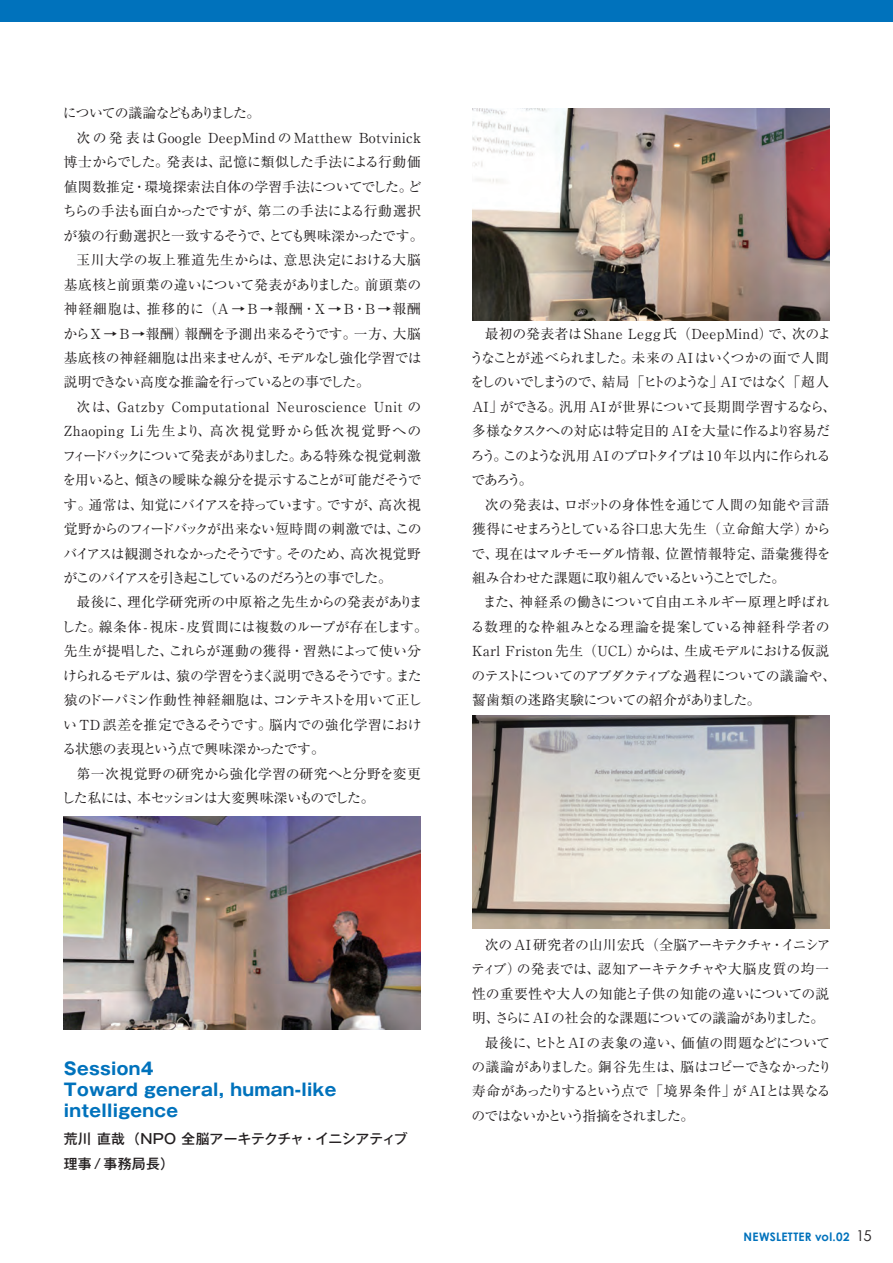
<style>
.page{position:relative;width:893px;height:1263px;background:#fff}
.page>*{position:absolute;margin:0;border:0;box-sizing:border-box;transform-origin:0 0}
.イベント報告_タイトル{font:700 16.95px/21.3px "Gothic MB101 Pr 6";letter-spacing:.02em;color:#0072bc}
.基本段落_インデント{font:13.8px/24.5px "Ryumin Pro";letter-spacing:-.03em;color:#231f20}
.基本段落_インデント-2{font:13.8px/24.5px "Ryumin Pro";letter-spacing:.02em;color:#231f20}
.イベント報告_氏名所属{font:500 13.8px/24.5px "Gothic MB101 Pr 6";letter-spacing:.005em;color:#231f20}
.基本段落_インデント-3{font:13.8px "Ryumin Pro";letter-spacing:-.085em;color:#231f20}
.t1{font:700 11.7px "Century Gothic";letter-spacing:.025em;color:#0072bc}
.s1{font-weight:400;font-size:14.85px;color:#231f20}
</style>
<div class="page">
<div style="left:0;top:0;width:893px;height:21px;background:#0072bc"></div>
<img style="left:64px;top:816px;width:357px;height:213px">
<img style="left:472px;top:108px;width:357px;height:213px">
<img style="left:472px;top:715px;width:357px;height:213px">
<p class="基本段落_インデント-3" style="left:63px;top:102px;width:199px">についての議論などもありました。</p>
<p class="基本段落_インデント-2" style="left:63px;top:125px;width:362px;text-indent:14px">次の発表はGoogle DeepMindのMatthew Botvinick博士からでした。発表は、記憶に類似した手法による行動価値関数推定・環境探索法自体の学習手法についてでした。どちらの手法も面白かったですが、第二の手法による行動選択が猿の行動選択と一致するそうで、とても興味深かったです。</p>
<p class="基本段落_インデント" style="left:64px;top:247px;width:360px;text-align:justify;text-indent:13px">玉川大学の坂上雅道先生からは、意思決定における大脳基底核と前頭葉の違いについて発表がありました。前頭葉の神経細胞は、推移的に（A → B →報酬・X → B・B →報酬からX → B →報酬）報酬を予測出来るそうです。一方、大脳基底核の神経細胞は出来ませんが、モデルなし強化学習では説明できない高度な推論を行っているとの事でした。</p>
<p class="基本段落_インデント" style="left:62px;top:393px;width:361px;text-align:justify;text-indent:14px">次は、Gatzby Computational Neuroscience Unit のZhaoping Li 先生より、高次視覚野から低次視覚野へのフィードバックについて発表がありました。ある特殊な視覚刺激を用いると、傾きの曖昧な線分を提示することが可能だそうです。通常は、知覚にバイアスを持っています。ですが、高次視覚野からのフィードバックが出来ない短時間の刺激では、このバイアスは観測されなかったそうです。そのため、高次視覚野がこのバイアスを引き起こしているのだろうとの事でした。</p>
<p class="基本段落_インデント" style="left:62px;top:589px;width:368px;text-indent:15px">最後に、理化学研究所の中原裕之先生からの発表がありました。線条体 - 視床 - 皮質間には複数のループが存在します。先生が提唱した、これらが運動の獲得・習熟によって使い分けられるモデルは、猿の学習をうまく説明できるそうです。また猿のドーパミン作動性神経細胞は、コンテキストを用いて正しいTD 誤差を推定できるそうです。脳内での強化学習における状態の表現という点で興味深かったです。</p>
<p class="基本段落_インデント" style="left:62px;top:760px;width:361px;text-indent:15px">第一次視覚野の研究から強化学習の研究へと分野を変更した私には、本セッションは大変興味深いものでした。</p>
<p class="基本段落_インデント" style="left:470px;top:320px;width:368px;text-indent:15px">最初の発表者はShane Legg 氏（DeepMind）で、次のようなことが述べられました。未来の AI はいくつかの面で人間をしのいでしまうので、結局「ヒトのような」AI ではなく「超人<br>AI」ができる。汎用 AI が世界について長期間学習するなら、多様なタスクへの対応は特定目的 AIを大量に作るより容易だろう。このような汎用 AI のプロトタイプは 10 年以内に作られるであろう。</p>
<p class="基本段落_インデント" style="left:471px;top:491px;width:361px;text-align:justify;text-indent:13px">次の発表は、ロボットの身体性を通じて人間の知能や言語獲得にせまろうとしている谷口忠大先生（立命館大学）からで、現在はマルチモーダル情報、位置情報特定、語彙獲得を組み合わせた課題に取り組んでいるということでした。</p>
<p class="基本段落_インデント" style="left:471px;top:589px;width:367px;text-indent:12px">また、神経系の働きについて自由エネルギー原理と呼ばれる数理的な枠組みとなる理論を提案している神経科学者の<br>Karl Friston 先生（UCL）からは、生成モデルにおける仮説のテストについてのアブダクティブな過程についての議論や、齧歯類の迷路実験についての紹介がありました。</p>
<p class="イベント報告_タイトル" style="left:64px;top:1057px;width:274px">Session4<br>Toward general, human-like intelligence</p>
<p class="イベント報告_氏名所属" style="left:64px;top:1126px;width:345px">荒川 直哉（NPO 全脳アーキテクチャ・イニシアティブ理事/事務局長）</p>
<p class="基本段落_インデント" style="left:471px;top:931px;width:361px;text-align:justify;text-indent:14px">次のAI 研究者の山川宏氏（全脳アーキテクチャ・イニシアティブ）の発表では、認知アーキテクチャや大脳皮質の均一性の重要性や大人の知能と子供の知能の違いについての説明、さらにAI の社会的な課題についての議論がありました。</p>
<p class="基本段落_インデント" style="left:471px;top:1029px;width:362px;text-indent:13px">最後に、ヒトとAIの表象の違い、価値の問題などについての議論がありました。銅谷先生は、脳はコピーできなかったり寿命があったりするという点で「境界条件」が AIとは異なるのではないかという指摘をされました。</p>
<p class="t1" style="left:744px;top:1230px;width:130px">NEWSLETTER vol.02 <span class="s1">15</span></p>
</div>
